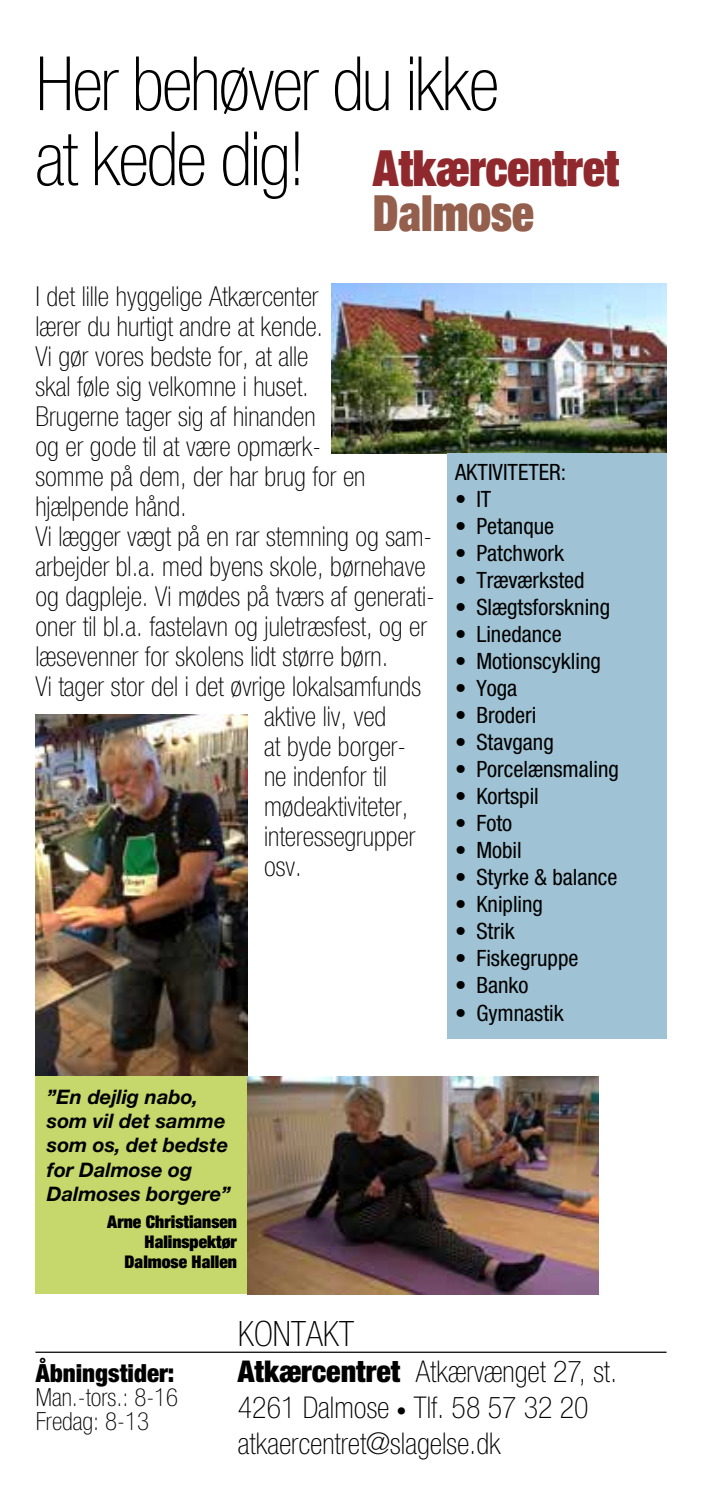
<style>
.page{position:relative;width:702px;height:1489px;background:#fff}
.page>*{position:absolute;margin:0;border:0;box-sizing:border-box;transform-origin:0 0}
.t1{font:100 condensed 75px/75px "Helvetica Neue";letter-spacing:-.03em;color:#000}
.t2{font:900 expanded 50px "Helvetica Neue";color:#90292d;scale:.9 1}
.t3{font:900 expanded 50px "Helvetica Neue";color:#94604d;scale:.9 1}
.t4{font:100 condensed 35px "Helvetica Neue";color:#000}
.t5{font:100 condensed 30px/36px "Helvetica Neue";color:#000}
.t6{font:100 condensed 27.5px "Helvetica Neue";color:#000}
.t7{font:100 condensed 25px/23.8px "Helvetica Neue";color:#000}
.t8{font:900 condensed 25px "Helvetica Neue";color:#000}
.t9{font:condensed 22.5px "Helvetica Neue";color:#000}
.t10{font:italic 700 20px/24px "Helvetica Neue";color:#000}
.t11{font:900 expanded 17.5px/20px "Helvetica Neue";color:#000;text-align:right}
.s1{font-weight:900}
.s2{font-weight:900;font-stretch:normal}
</style>
<div class="page">
<img style="left:35px;top:714px;width:212px;height:362px">
<img style="left:332px;top:283px;width:334px;height:171px">
<div style="left:447px;top:454px;width:219px;height:585px;background:#9fc3d4"></div>
<div style="left:35px;top:1076px;width:212px;height:218px;background:#c6d76b"></div>
<hr style="left:35px;top:1351px;width:631px;height:1px;background:#000">
<img style="left:247px;top:1076px;width:352px;height:217px">
<h1 class="t1" style="left:35px;top:46px;width:465px">Her behøver du ikke at kede dig!</h1>
<h2 class="t2" style="left:373px;top:136px;width:275px">Atkærcentret</h2>
<h2 class="t3" style="left:373px;top:181px;width:180px">Dalmose</h2>
<p class="t6" style="left:35px;top:281px;width:284px">I det lille hyggelige Atkærcenter</p>
<p class="t6" style="left:35px;top:311px;width:289px">lærer du hurtigt andre at kende.</p>
<p class="t6" style="left:35px;top:341px;width:274px">Vi gør vores bedste for, at alle</p>
<p class="t6" style="left:35px;top:371px;width:275px">skal føle sig velkomne i huset.</p>
<p class="t6" style="left:35px;top:401px;width:281px">Brugerne tager sig af hinanden</p>
<p class="t6" style="left:35px;top:431px;width:287px">og er gode til at være opmærk-</p>
<p class="t6" style="left:35px;top:461px;width:331px">somme på dem, der har brug for en</p>
<p class="t6" style="left:35px;top:491px;width:153px">hjælpende hånd.</p>
<p class="t6" style="left:35px;top:521px;width:398px">Vi lægger vægt på en rar stemning og sam-</p>
<p class="t6" style="left:35px;top:551px;width:391px">arbejder bl.a. med byens skole, børnehave</p>
<p class="t6" style="left:35px;top:581px;width:401px">og dagpleje. Vi mødes på tværs af generati-</p>
<p class="t6" style="left:35px;top:611px;width:393px">oner til bl.a. fastelavn og juletræsfest, og er</p>
<p class="t6" style="left:35px;top:641px;width:354px">læsevenner for skolens lidt større børn.</p>
<p class="t6" style="left:35px;top:671px;width:387px">Vi tager stor del i det øvrige lokalsamfunds</p>
<p class="t6" style="left:264px;top:701px;width:124px">aktive liv, ved</p>
<p class="t6" style="left:264px;top:731px;width:144px">at byde borger-</p>
<p class="t6" style="left:264px;top:761px;width:124px">ne indenfor til</p>
<p class="t6" style="left:264px;top:791px;width:146px">mødeaktiviteter,</p>
<p class="t6" style="left:264px;top:821px;width:153px">interessegrupper</p>
<p class="t6" style="left:264px;top:851px;width:39px">osv.</p>
<p class="t9" style="left:455px;top:459px;width:113px">AKTIVITETER:</p>
<p class="t9" style="left:455px;top:486px;width:38px">• IT</p>
<p class="t9" style="left:455px;top:513px;width:101px">• Petanque</p>
<p class="t9" style="left:455px;top:540px;width:111px">• Patchwork</p>
<p class="t9" style="left:455px;top:567px;width:131px">• Træværksted</p>
<p class="t9" style="left:455px;top:594px;width:156px">• Slægtsforskning</p>
<p class="t9" style="left:455px;top:621px;width:108px">• Linedance</p>
<p class="t9" style="left:455px;top:648px;width:147px">• Motionscykling</p>
<p class="t9" style="left:455px;top:675px;width:64px">• Yoga</p>
<p class="t9" style="left:455px;top:702px;width:83px">• Broderi</p>
<p class="t9" style="left:455px;top:729px;width:100px">• Stavgang</p>
<p class="t9" style="left:455px;top:756px;width:165px">• Porcelænsmaling</p>
<p class="t9" style="left:455px;top:783px;width:85px">• Kortspil</p>
<p class="t9" style="left:455px;top:810px;width:59px">• Foto</p>
<p class="t9" style="left:455px;top:837px;width:68px">• Mobil</p>
<p class="t9" style="left:455px;top:864px;width:164px">• Styrke &amp; balance</p>
<p class="t9" style="left:455px;top:891px;width:89px">• Knipling</p>
<p class="t9" style="left:455px;top:918px;width:61px">• Strik</p>
<p class="t9" style="left:455px;top:945px;width:125px">• Fiskegruppe</p>
<p class="t9" style="left:455px;top:972px;width:75px">• Banko</p>
<p class="t9" style="left:455px;top:999px;width:110px">• Gymnastik</p>
<p class="t10" style="left:47px;top:1084px;width:185px">”En dejlig nabo, som vil det samme som os, det bedste for Dalmose og<br>Dalmoses borgere”</p>
<p class="t11" style="left:107px;top:1210px;width:131px">Arne Christiansen<br>Halinspektør<br>Dalmose Hallen</p>
<p class="t8" style="left:36px;top:1357px;width:140px">Åbningstider:</p>
<p class="t7" style="left:36px;top:1384px;width:144px">Man.-tors.: 8-16<br>Fredag: 8-13</p>
<p class="t4" style="left:238px;top:1313px;width:118px">KONTAKT</p>
<p class="t5" style="left:238px;top:1352px;width:381px"><span class="s1">Atkærcentret</span> Atkærvænget 27, st.<br>4261 Dalmose <span class="s2">·</span> Tlf. 58 57 32 20 atkaercentret@slagelse.dk</p>
</div>
